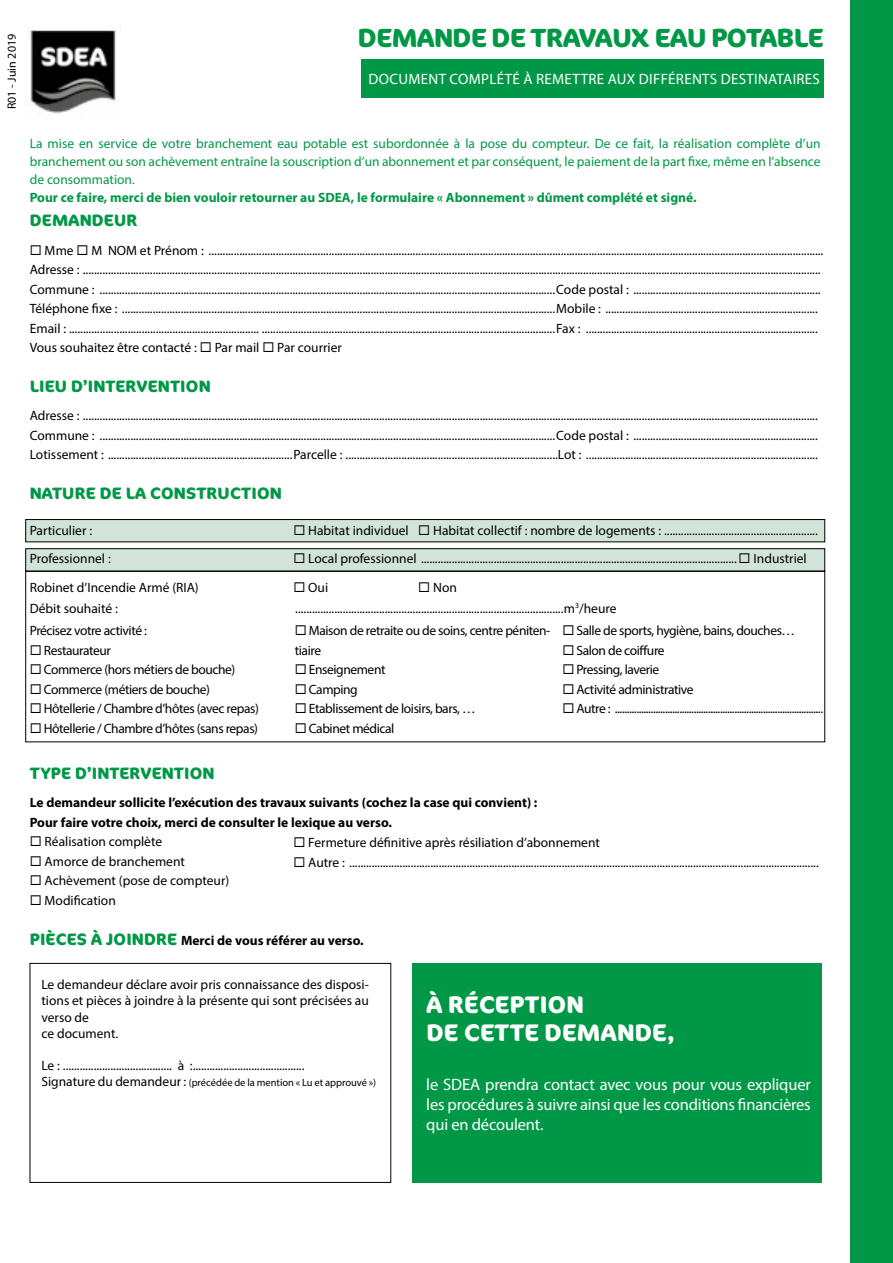
<style>
.page{position:relative;width:893px;height:1263px;background:#fff}
.page>*{position:absolute;margin:0;border:0;box-sizing:border-box;transform-origin:0 0}
.t1{font:700 26.25px "Cocon OT";letter-spacing:-.02em;color:#009846}
.t2{font:700 24px/28.8px "Cocon OT";letter-spacing:.01em;color:#fff}
.t3{font:16.5px/19.8px "Myriad Pro";letter-spacing:-.01em;color:#fff;text-align:justify}
.t4{font:700 16.5px "Cocon OT";letter-spacing:.01em;color:#009846}
.t5{font:15px "Myriad Pro";letter-spacing:.02em;color:#fff}
.t6{font:13.5px/19.5px "Myriad Pro";letter-spacing:-.005em;color:#000}
.t7{font:13.5px/19.5px "Myriad Pro";letter-spacing:-.03em;color:#000}
.t8{font:13.5px/18px "Myriad Pro";color:#009846;text-align:justify}
.t9{font:700 13.5px/19.5px "Myriad Pro";color:#000}
.t10{font:700 13.5px "Myriad Pro";color:#009846}
.t11{font:12px "Myriad Pro";color:#000}
.t12{font:10.5px "Myriad Pro";color:#000}
.s1{font-family:"Cocon OT";font-size:16.5px;color:#009846}
.s2{font-size:13.5px}
</style>
<div class="page">
<div style="left:26px;top:549px;width:799px;height:22px;background:#d2e4da"></div>
<div style="left:26px;top:548px;width:799px;height:23px;border:1px solid #000"></div>
<div style="left:26px;top:519px;width:799px;height:23px;background:#d2e4da"></div>
<div style="left:26px;top:519px;width:799px;height:23px;border:1px solid #000"></div>
<div style="left:26px;top:571px;width:799px;height:171px;border:1px solid #000"></div>
<div style="left:850px;top:0;width:43px;height:1263px;background:#009846"></div>
<div style="left:30px;top:963px;width:361px;height:219px;border:1px solid #000"></div>
<div style="left:412px;top:963px;width:410px;height:219px;background:#009846"></div>
<img style="left:25px;top:30px;width:93px;height:84px">
<div style="left:361px;top:60px;width:463px;height:38px;background:#009846"></div>
<p class="t11" style="left:4px;top:109px;width:77px;rotate:-90deg">R01 - Juin 2019</p>
<h1 class="t1" style="left:358px;top:22px;width:467px">DEMANDE DE TRAVAUX EAU POTABLE</h1>
<p class="t5" style="left:369px;top:69px;width:453px">DOCUMENT COMPLÉTÉ À REMETTRE AUX DIFFÉRENTS DESTINATAIRES</p>
<p class="t8" style="left:30px;top:135px;width:792px">La mise en service de votre branchement eau potable est subordonnée à la pose du compteur. De ce fait, la réalisation complète d’un branchement ou son achèvement entraîne la souscription d’un abonnement et par conséquent, le paiement de la part fixe, même en l’absence de consommation.</p>
<p class="t10" style="left:30px;top:189px;width:668px">Pour ce faire, merci de bien vouloir retourner au SDEA, le formulaire « Abonnement » dûment complété et signé.</p>
<p class="t4" style="left:30px;top:210px;width:109px">DEMANDEUR</p>
<p class="t6" style="left:30px;top:240px;width:795px">◻ Mme ◻ M NOM et Prénom : ............................................................................................................................................................................................................................<br>Adresse : ........................................................................................................................................................................................................................................................................<br>Commune : ...................................................................................................................................................................Code postal : ...................................................................<br>Téléphone fixe : ...........................................................................................................................................................Mobile : ............................................................................<br>Email : .................................................................... .........................................................................................................Fax : ...................................................................................<br>Vous souhaitez être contacté : ◻ Par mail ◻ Par courrier</p>
<p class="t4" style="left:30px;top:376px;width:182px">LIEU D’INTERVENTION</p>
<p class="t6" style="left:30px;top:406px;width:790px;text-align:justify">Adresse : .......................................................................................................................................................................................................................................................................<br>Commune : ...................................................................................................................................................................Code postal : ..................................................................<br>Lotissement : ..................................................................Parcelle : ............................................................................Lot : ...................................................................................</p>
<p class="t4" style="left:30px;top:483px;width:253px">NATURE DE LA CONSTRUCTION</p>
<p class="t6" style="left:30px;top:520px;width:64px">Particulier :</p>
<p class="t6" style="left:293px;top:520px;width:526px">◻ Habitat individuel ◻ Habitat collectif : nombre de logements : .......................................................</p>
<p class="t6" style="left:30px;top:549px;width:83px">Professionnel :</p>
<p class="t6" style="left:293px;top:549px;width:515px">◻ Local professionnel .................................................................................................................◻ Industriel</p>
<p class="t6" style="left:30px;top:577px;width:170px">Robinet d’Incendie Armé (RIA)</p>
<p class="t6" style="left:293px;top:577px;width:36px">◻ Oui</p>
<p class="t6" style="left:418px;top:577px;width:40px">◻ Non</p>
<p class="t6" style="left:30px;top:598px;width:90px">Débit souhaité :</p>
<p class="t6" style="left:295px;top:598px;width:323px">................................................................................................m<sup>3</sup>/heure</p>
<p class="t7" style="left:30px;top:621px;width:119px">Précisez votre activité :</p>
<p class="t7" style="left:30px;top:640px;width:83px">◻ Restaurateur</p>
<p class="t7" style="left:30px;top:660px;width:207px">◻ Commerce (hors métiers de bouche)</p>
<p class="t7" style="left:30px;top:679px;width:182px">◻ Commerce (métiers de bouche)</p>
<p class="t7" style="left:30px;top:699px;width:231px">◻ Hôtellerie / Chambre d’hôtes (avec repas)</p>
<p class="t7" style="left:30px;top:718px;width:230px">◻ Hôtellerie / Chambre d’hôtes (sans repas)</p>
<p class="t7" style="left:295px;top:621px;width:257px">◻ Maison de retraite ou de soins, centre péniten&shy;tiaire</p>
<p class="t7" style="left:295px;top:660px;width:92px">◻ Enseignement</p>
<p class="t7" style="left:295px;top:679px;width:65px">◻ Camping</p>
<p class="t7" style="left:295px;top:699px;width:182px">◻ Etablissement de loisirs, bars, …</p>
<p class="t7" style="left:295px;top:718px;width:101px">◻ Cabinet médical</p>
<p class="t7" style="left:562px;top:621px;width:234px">◻ Salle de sports, hygiène, bains, douches…</p>
<p class="t7" style="left:562px;top:640px;width:104px">◻ Salon de coiffure</p>
<p class="t7" style="left:562px;top:660px;width:99px">◻ Pressing, laverie</p>
<p class="t7" style="left:562px;top:679px;width:133px">◻ Activité administrative</p>
<p class="t6" style="left:562px;top:699px;width:262px">◻ Autre : .......................................................................................</p>
<p class="t4" style="left:30px;top:763px;width:186px">TYPE D’INTERVENTION</p>
<p class="t9" style="left:30px;top:793px;width:509px">Le demandeur sollicite l’exécution des travaux suivants (cochez la case qui convient) :<br>Pour faire votre choix, merci de consulter le lexique au verso.</p>
<p class="t6" style="left:30px;top:832px;width:134px">◻ Réalisation complète</p>
<p class="t6" style="left:30px;top:851px;width:157px">◻ Amorce de branchement</p>
<p class="t6" style="left:30px;top:871px;width:201px">◻ Achèvement (pose de compteur)</p>
<p class="t6" style="left:30px;top:890px;width:88px">◻ Modification</p>
<p class="t9" style="left:30px;top:930px;width:335px"><span class="s1">PIÈCES À JOINDRE</span> Merci de vous référer au verso.</p>
<p class="t6" style="left:293px;top:832px;width:308px">◻ Fermeture définitive après résiliation d’abonnement</p>
<p class="t6" style="left:293px;top:852px;width:527px">◻ Autre : ........................................................................................................................................................................</p>
<p class="t6" style="left:41px;top:976px;width:329px;line-height:16.2px">Le demandeur déclare avoir pris connaissance des disposi&shy;tions et pièces à joindre à la présente qui sont précisées au verso de<br>ce document.</p>
<p class="t6" style="left:41px;top:1056px;width:264px">Le : ....................................... à :........................................</p>
<p class="t12" style="left:41px;top:1076px;width:336px"><span class="s2">Signature du demandeur :</span> (précédée de la mention « Lu et approuvé »)</p>
<h2 class="t2" style="left:426px;top:990px;width:250px">À RÉCEPTION<br>DE CETTE DEMANDE,</h2>
<p class="t3" style="left:426px;top:1074px;width:386px">le SDEA prendra contact avec vous pour vous expliquer les procédures à suivre ainsi que les conditions financières qui en découlent.</p>
</div>
